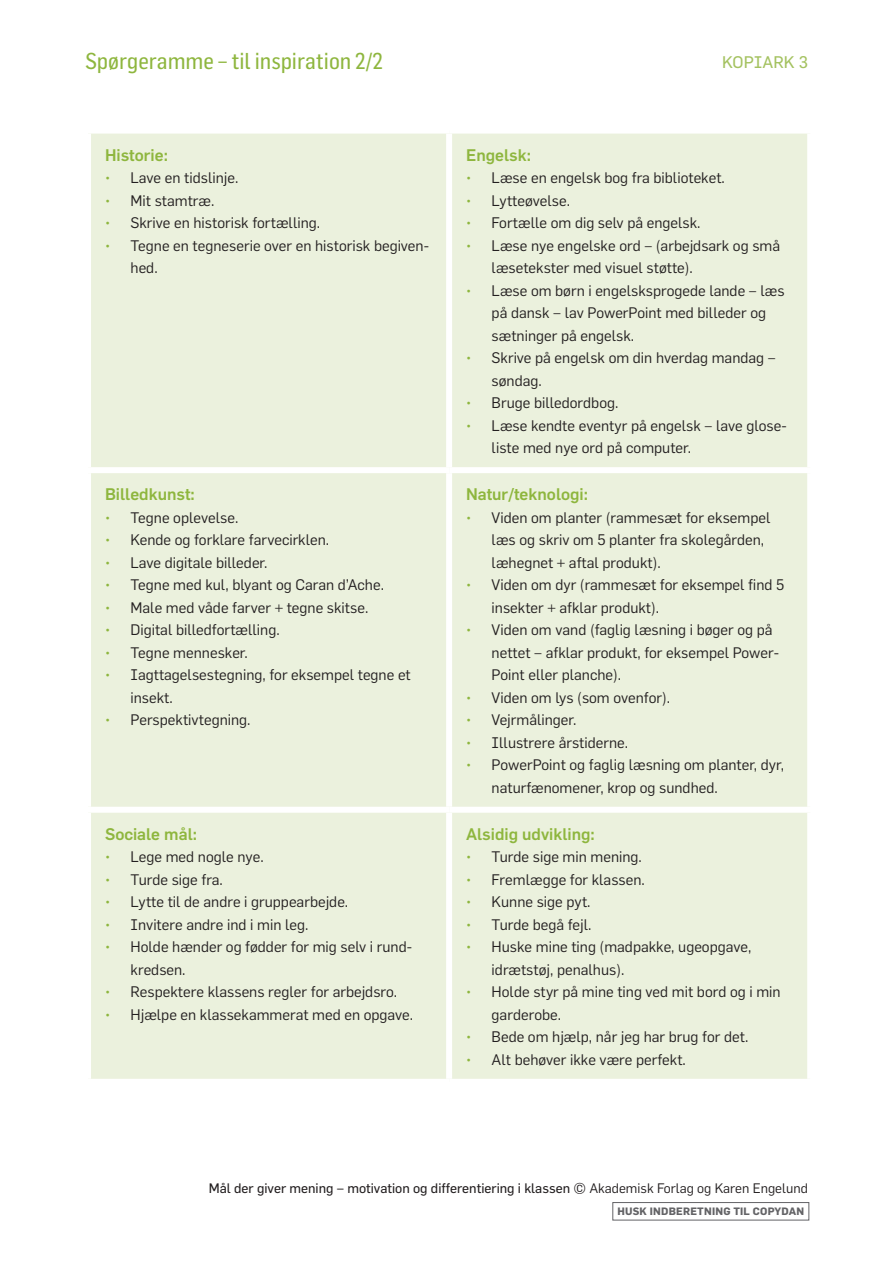
<style>
.page{position:relative;width:893px;height:1263px;background:#fff}
.page>*{position:absolute;margin:0;border:0;box-sizing:border-box;transform-origin:0 0}
.t1{font:22.5px "Flama Semicond Basic";color:#8eb63e}
.t2{font:500 16.5px "Flama";color:#8eb63e}
.t3{font:16.5px "Flama Basic";color:#a4c260}
.t4{font:15px/22.5px "Flama";color:#231f20}
.t5{font:13.5px "Flama Basic";color:#231f20}
.t6{font:700 10.5px "Flama";letter-spacing:.02em;color:#636366}
.s1{font-size:13.5px;color:#8eb63e}
.s2{font-family:"Flama"}
</style>
<div class="page">
<div style="left:612px;top:1202px;width:197px;height:18px;border:1px solid #636366"></div>
<div style="left:91px;top:134px;width:716px;height:945px;background:#ebf1dd"></div>
<div style="left:446px;top:134px;width:6px;height:333px;background:#fff"></div>
<div style="left:85px;top:467px;width:364px;height:6px;background:#fff"></div>
<div style="left:449px;top:467px;width:364px;height:6px;background:#fff"></div>
<div style="left:446px;top:473px;width:6px;height:334px;background:#fff"></div>
<div style="left:85px;top:807px;width:364px;height:6px;background:#fff"></div>
<div style="left:449px;top:807px;width:364px;height:6px;background:#fff"></div>
<div style="left:446px;top:813px;width:6px;height:266px;background:#fff"></div>
<h1 class="t1" style="left:85px;top:48px;width:299px">Spørgeramme – til inspiration 2/2</h1>
<p class="t3" style="left:722px;top:53px;width:87px">KOPIARK 3</p>
<p class="t2" style="left:105px;top:145px;width:64px">Historie:</p>
<p class="t4" style="left:105px;top:166px;width:135px"><span class="s1">•</span> Lave en tidslinje.</p>
<p class="t4" style="left:105px;top:189px;width:111px"><span class="s1">•</span> Mit stamtræ.</p>
<p class="t4" style="left:105px;top:211px;width:217px"><span class="s1">•</span> Skrive en historisk fortælling.</p>
<p class="t4" style="left:131px;top:234px;width:300px;text-indent:-26px"><span class="s1">•</span> Tegne en tegneserie over en historisk begiven&shy;hed.</p>
<p class="t2" style="left:466px;top:145px;width:67px">Engelsk:</p>
<p class="t4" style="left:466px;top:166px;width:260px"><span class="s1">•</span> Læse en engelsk bog fra biblioteket.</p>
<p class="t4" style="left:466px;top:189px;width:105px"><span class="s1">•</span> Lytteøvelse.</p>
<p class="t4" style="left:466px;top:211px;width:236px"><span class="s1">•</span> Fortælle om dig selv på engelsk.</p>
<p class="t4" style="left:492px;top:234px;width:290px;text-indent:-26px"><span class="s1">•</span> Læse nye engelske ord – (arbejdsark og små læsetekster med visuel støtte).</p>
<p class="t4" style="left:492px;top:279px;width:294px;text-indent:-26px"><span class="s1">•</span> Læse om børn i engelsksprogede lande – læs på dansk – lav PowerPoint med billeder og sætninger på engelsk.</p>
<p class="t4" style="left:492px;top:346px;width:286px;text-indent:-26px"><span class="s1">•</span> Skrive på engelsk om din hverdag mandag – søndag.</p>
<p class="t4" style="left:466px;top:391px;width:154px"><span class="s1">•</span> Bruge billedordbog.</p>
<p class="t4" style="left:492px;top:414px;width:297px;text-indent:-26px"><span class="s1">•</span> Læse kendte eventyr på engelsk – lave glose&shy;liste med nye ord på computer.</p>
<p class="t2" style="left:105px;top:485px;width:91px">Billedkunst:</p>
<p class="t4" style="left:105px;top:506px;width:135px"><span class="s1">•</span> Tegne oplevelse.</p>
<p class="t4" style="left:105px;top:528px;width:226px"><span class="s1">•</span> Kende og forklare farvecirklen.</p>
<p class="t4" style="left:105px;top:551px;width:164px"><span class="s1">•</span> Lave digitale billeder.</p>
<p class="t4" style="left:105px;top:573px;width:280px"><span class="s1">•</span> Tegne med kul, blyant og Caran d’Ache.</p>
<p class="t4" style="left:105px;top:596px;width:265px"><span class="s1">•</span> Male med våde farver + tegne skitse.</p>
<p class="t4" style="left:105px;top:618px;width:176px"><span class="s1">•</span> Digital billedfortælling.</p>
<p class="t4" style="left:105px;top:641px;width:144px"><span class="s1">•</span> Tegne mennesker.</p>
<p class="t4" style="left:131px;top:663px;width:282px;text-indent:-26px"><span class="s1">•</span> Iagttagelsestegning, for eksempel tegne et insekt.</p>
<p class="t4" style="left:105px;top:708px;width:147px"><span class="s1">•</span> Perspektivtegning.</p>
<p class="t2" style="left:466px;top:485px;width:123px">Natur/teknologi:</p>
<p class="t4" style="left:492px;top:506px;width:280px;text-indent:-26px"><span class="s1">•</span> Viden om planter (rammesæt for eksempel læs og skriv om 5 planter fra skolegården, læhegnet + aftal produkt).</p>
<p class="t4" style="left:492px;top:573px;width:294px;text-indent:-26px"><span class="s1">•</span> Viden om dyr (rammesæt for eksempel find 5 insekter + afklar produkt).</p>
<p class="t4" style="left:492px;top:618px;width:289px;text-indent:-26px"><span class="s1">•</span> Viden om vand (faglig læsning i bøger og på nettet – afklar produkt, for eksempel Power-<br>Point eller planche).</p>
<p class="t4" style="left:466px;top:686px;width:205px"><span class="s1">•</span> Viden om lys (som ovenfor).</p>
<p class="t4" style="left:466px;top:708px;width:112px"><span class="s1">•</span> Vejrmålinger.</p>
<p class="t4" style="left:466px;top:731px;width:164px"><span class="s1">•</span> Illustrere årstiderne.</p>
<p class="t4" style="left:492px;top:753px;width:294px;text-indent:-26px"><span class="s1">•</span> PowerPoint og faglig læsning om planter, dyr, naturfænomener, krop og sundhed.</p>
<p class="t2" style="left:105px;top:824px;width:94px">Sociale mål:</p>
<p class="t4" style="left:105px;top:845px;width:160px"><span class="s1">•</span> Lege med nogle nye.</p>
<p class="t4" style="left:105px;top:868px;width:119px"><span class="s1">•</span> Turde sige fra.</p>
<p class="t4" style="left:105px;top:890px;width:245px"><span class="s1">•</span> Lytte til de andre i gruppearbejde.</p>
<p class="t4" style="left:105px;top:913px;width:205px"><span class="s1">•</span> Invitere andre ind i min leg.</p>
<p class="t4" style="left:131px;top:935px;width:283px;text-indent:-26px"><span class="s1">•</span> Holde hænder og fødder for mig selv i rund&shy;kredsen.</p>
<p class="t4" style="left:105px;top:980px;width:294px"><span class="s1">•</span> Respektere klassens regler for arbejdsro.</p>
<p class="t4" style="left:105px;top:1003px;width:310px"><span class="s1">•</span> Hjælpe en klassekammerat med en opgave.</p>
<p class="t2" style="left:466px;top:824px;width:130px">Alsidig udvikling:</p>
<p class="t4" style="left:466px;top:845px;width:177px"><span class="s1">•</span> Turde sige min mening.</p>
<p class="t4" style="left:466px;top:868px;width:180px"><span class="s1">•</span> Fremlægge for klassen.</p>
<p class="t4" style="left:466px;top:890px;width:126px"><span class="s1">•</span> Kunne sige pyt.</p>
<p class="t4" style="left:466px;top:913px;width:127px"><span class="s1">•</span> Turde begå fejl.</p>
<p class="t4" style="left:492px;top:935px;width:261px;text-indent:-26px"><span class="s1">•</span> Huske mine ting (madpakke, ugeopgave, idrætstøj, penalhus).</p>
<p class="t4" style="left:492px;top:980px;width:290px;text-indent:-26px"><span class="s1">•</span> Holde styr på mine ting ved mit bord og i min garderobe.</p>
<p class="t4" style="left:466px;top:1025px;width:284px"><span class="s1">•</span> Bede om hjælp, når jeg har brug for det.</p>
<p class="t4" style="left:466px;top:1048px;width:221px"><span class="s1">•</span> Alt behøver ikke være perfekt.</p>
<p class="t5" style="left:209px;top:1180px;width:601px">Mål der giver mening – motivation og differentiering i klassen <span class="s2">© Akademisk Forlag og Karen Engelund</span></p>
<p class="t6" style="left:617px;top:1205px;width:188px">HUSK INDBERETNING TIL COPYDAN</p>
</div>
